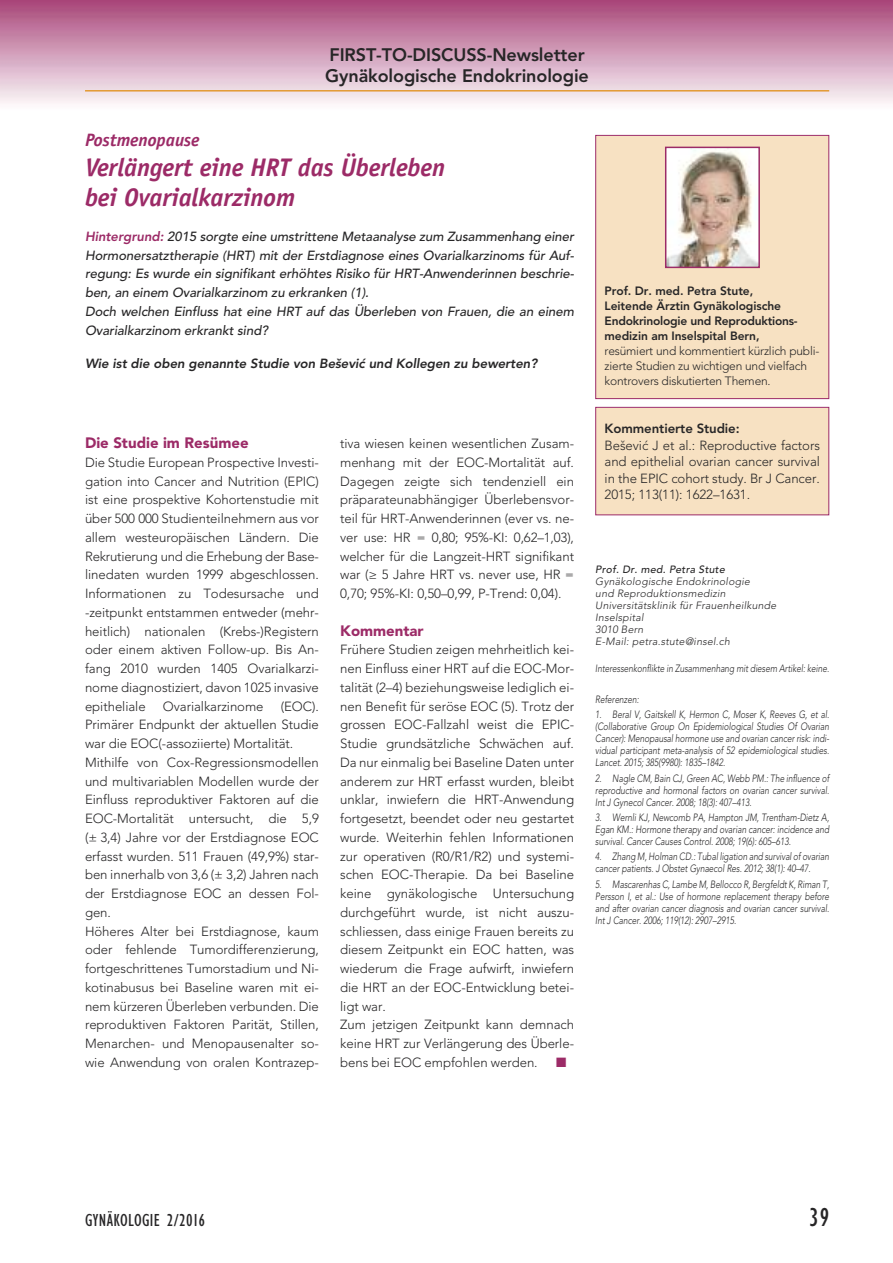
<style>
.page{position:relative;width:893px;height:1263px;background:#fff}
.page>*{position:absolute;margin:0;border:0;box-sizing:border-box;transform-origin:0 0}
.t1{font:condensed 27px "Gill Sans";color:#272627}
.t2{font:italic 700 25.5px/30px "Officina Sans";letter-spacing:-.005em;color:#9c2b67}
.t3{font:800 18px/21px "Avenir";letter-spacing:-.005em;color:#272627}
.t4{font:condensed 18px "Gill Sans";letter-spacing:.02em;color:#272627}
.t5{font:italic 700 18px "Officina Sans";letter-spacing:-.005em;color:#9c2b67}
.t6{font:900 15px "Avenir";color:#9c2b67}
.t7{font:13.5px "Zapf Dingbats";color:#9c2b67}
.t8{font:300 13.2px/18.8px "Avenir";letter-spacing:-.005em;color:#272627;text-align:justify}
.t9{font:italic 500 13.2px/18.8px "Avenir";letter-spacing:-.005em;color:#272627}
.t10{font:italic 800 13.2px "Avenir";letter-spacing:-.005em;color:#272627}
.t11{font:800 13.2px "Avenir";letter-spacing:-.005em;color:#272627}
.t12{font:800 12px/15px "Avenir";letter-spacing:-.005em;color:#272627}
.t13{font:300 12px/15px "Avenir";letter-spacing:-.015em;color:#272627}
.t14{font:italic 300 10.5px/12px "Avenir";letter-spacing:-.005em;color:#272627;text-align:justify;scale:.8 1}
.t15{font:italic 300 10.5px/12px "Avenir";letter-spacing:.02em;color:#272627}
.t16{font:italic 500 10.5px "Avenir";letter-spacing:.02em;color:#272627}
.s1{font-weight:800;color:#9c2b67}
</style>
<div class="page">
<img style="left:0;top:0;width:893px;height:103px">
<hr style="left:85px;top:90px;width:744px;height:2px;background:#e39a33">
<div style="left:596px;top:136px;width:232px;height:262px;background:#f7e1c2"></div>
<div style="left:595px;top:135px;width:234px;height:264px;border:1px solid #9c2b67"></div>
<img style="left:668px;top:150px;width:89px;height:115px">
<div style="left:665px;top:147px;width:95px;height:121px;border:2px solid #9c2b67"></div>
<div style="left:596px;top:408px;width:232px;height:106px;background:#f7e1c2"></div>
<div style="left:595px;top:407px;width:234px;height:108px;border:1px solid #9c2b67"></div>
<h3 class="t3" style="left:325px;top:43px;width:265px">FIRST-TO-DISCUSS-Newsletter<br>Gynäkologische Endokrinologie</h3>
<h3 class="t5" style="left:85px;top:133px;width:116px">Postmenopause</h3>
<h2 class="t2" style="left:85px;top:154px;width:362px">Verlängert eine HRT das Überleben bei Ovarialkarzinom</h2>
<p class="t9" style="left:85px;top:227px;width:490px"><span class="s1">Hintergrund:</span> 2015 sorgte eine umstrittene Metaanalyse zum Zusammenhang einer Hormonersatztherapie (HRT) mit der Erstdiagnose eines Ovarialkarzinoms für Auf&shy;regung: Es wurde ein signifikant erhöhtes Risiko für HRT-Anwenderinnen beschrie&shy;ben, an einem Ovarialkarzinom zu erkranken (1).<br>Doch welchen Einfluss hat eine HRT auf das Überleben von Frauen, die an einem Ovarialkarzinom erkrankt sind?</p>
<p class="t10" style="left:85px;top:356px;width:454px">Wie ist die oben genannte Studie von Bešević und Kollegen zu bewerten?</p>
<p class="t6" style="left:85px;top:430px;width:165px">Die Studie im Resümee</p>
<p class="t8" style="left:85px;top:453px;width:235px">Die Studie European Prospective Investi&shy;gation into Cancer and Nutrition (EPIC) ist eine prospektive Kohortenstudie mit über 500 000 Studienteilnehmern aus vor allem westeuropäischen Ländern. Die Rekrutierung und die Erhebung der Base&shy;linedaten wurden 1999 abgeschlossen.<br>Informationen zu Todesursache und -zeitpunkt entstammen entweder (mehr&shy;heitlich) nationalen (Krebs-)Registern oder einem aktiven Follow-up. Bis An&shy;fang 2010 wurden 1405 Ovarialkarzi&shy;nome diagnostiziert, davon 1025 invasive epitheliale</p>
<p class="t8" style="left:163px;top:697px;width:102px">Ovarialkarzinome</p>
<p class="t8" style="left:85px;top:697px;width:235px;text-align:left;text-indent:196px">(EOC).<br>Primärer Endpunkt der aktuellen Studie war die EOC(-assoziierte) Mortalität.<br>Mithilfe von Cox-Regressionsmodellen und multivariablen Modellen wurde der Einfluss reproduktiver Faktoren auf die EOC-Mortalität untersucht, die 5,9 (± 3,4) Jahre vor der Erstdiagnose EOC erfasst wurden. 511 Frauen (49,9%) star&shy;ben innerhalb von 3,6 (± 3,2) Jahren nach der Erstdiagnose EOC an dessen Fol&shy;gen.<br>Höheres Alter bei Erstdiagnose, kaum oder fehlende Tumordifferenzierung, fortgeschrittenes Tumorstadium und Ni&shy;kotinabusus bei Baseline waren mit ei&shy;nem kürzeren Überleben verbunden. Die reproduktiven Faktoren Parität, Stillen, Menarchen- und Menopausenalter so&shy;wie Anwendung von oralen Kontrazep-</p>
<p class="t8" style="left:340px;top:434px;width:235px">tiva wiesen keinen wesentlichen Zusam&shy;menhang mit der EOC-Mortalität auf.<br>Dagegen zeigte sich tendenziell ein präparateunabhängiger Überlebensvor&shy;teil für HRT-Anwenderinnen (ever vs. ne&shy;ver use: HR = 0,80; 95%-KI: 0,62–1,03), welcher für die Langzeit-HRT signifikant war (≥ 5 Jahre HRT vs. never use, HR = 0,70; 95%-KI: 0,50–0,99, P-Trend: 0,04).</p>
<p class="t6" style="left:340px;top:617px;width:85px">Kommentar</p>
<p class="t8" style="left:340px;top:640px;width:235px;text-align:left">Frühere Studien zeigen mehrheitlich kei&shy;nen Einfluss einer HRT auf die EOC-Mor&shy;talität (2–4) beziehungsweise lediglich ei&shy;nen Benefit für seröse EOC (5). Trotz der grossen EOC-Fallzahl weist die EPIC-Studie grundsätzliche Schwächen auf.<br>Da nur einmalig bei Baseline Daten unter anderem zur HRT erfasst wurden, bleibt unklar, inwiefern die HRT-Anwendung fortgesetzt, beendet oder neu gestartet wurde. Weiterhin fehlen Informationen zur operativen (R0/R1/R2) und systemi&shy;schen EOC-Therapie. Da bei Baseline keine gynäkologische Untersuchung durchgeführt wurde, ist nicht auszu&shy;schliessen, dass einige Frauen bereits zu diesem Zeitpunkt ein EOC hatten, was wiederum die Frage aufwirft, inwiefern die HRT an der EOC-Entwicklung betei&shy;ligt war.<br>Zum jetzigen Zeitpunkt kann demnach keine HRT zur Verlängerung des Überle&shy;bens bei EOC empfohlen werden.</p>
<p class="t7" style="left:556px;top:1054px;width:12px">■</p>
<p class="t12" style="left:605px;top:283px;width:195px">Prof. Dr. med. Petra Stute,<br>Leitende Ärztin Gynäkologische<br>Endokrinologie und Reproduktions&shy;medizin am Inselspital Bern,</p>
<p class="t13" style="left:605px;top:344px;width:216px">resümiert und kommentiert kürzlich publi&shy;zierte Studien zu wichtigen und vielfach kontrovers diskutierten Themen.</p>
<p class="t11" style="left:605px;top:417px;width:137px">Kommentierte Studie:</p>
<p class="t8" style="left:605px;top:437px;width:217px;line-height:16.5px">Bešević J et al.: Reproductive factors and epithelial ovarian cancer survival in the EPIC cohort study. Br J Cancer.<br>2015; 113(11): 1622–1631.</p>
<p class="t16" style="left:595px;top:563px;width:131px">Prof. Dr. med. Petra Stute</p>
<p class="t15" style="left:595px;top:575px;width:183px">Gynäkologische Endokrinologie<br>und Reproduktionsmedizin<br>Universitätsklinik für Frauenheilkunde<br>Inselspital<br>3010 Bern<br>E-Mail: petra.stute@insel.ch</p>
<p class="t14" style="left:595px;top:662px;width:294px">Interessenkonflikte in Zusammenhang mit diesem Artikel: keine.</p>
<p class="t14" style="left:595px;top:693px;width:56px">Referenzen:</p>
<p class="t14" style="left:595px;top:709px;width:294px">1. Beral V, Gaitskell K, Hermon C, Moser K, Reeves G, et al. (Collaborative Group On Epidemiological Studies Of Ovarian Cancer): Menopausal hormone use and ovarian cancer risk: indi&shy;vidual participant meta-analysis of 52 epidemiological studies.<br>Lancet. 2015; 385(9980): 1835–1842.</p>
<p class="t14" style="left:595px;top:772px;width:294px">2. Nagle CM, Bain CJ, Green AC, Webb PM.: The influence of reproductive and hormonal factors on ovarian cancer survival.<br>Int J Gynecol Cancer. 2008; 18(3): 407–413.</p>
<p class="t14" style="left:595px;top:811px;width:294px">3. Wernli KJ, Newcomb PA, Hampton JM, Trentham-Dietz A, Egan KM.: Hormone therapy and ovarian cancer: incidence and survival. Cancer Causes Control. 2008; 19(6): 605–613.</p>
<p class="t14" style="left:595px;top:851px;width:294px">4. Zhang M, Holman CD.: Tubal ligation and survival of ovarian cancer patients. J Obstet Gynaecol Res. 2012; 38(1): 40–47.</p>
<p class="t14" style="left:595px;top:878px;width:294px">5. Mascarenhas C, Lambe M, Bellocco R, Bergfeldt K, Riman T, Persson I, et al.: Use of hormone replacement therapy before and after ovarian cancer diagnosis and ovarian cancer survival.<br>Int J Cancer. 2006; 119(12): 2907–2915.</p>
<h3 class="t4" style="left:85px;top:1213px;width:122px">GYNÄKOLOGIE 2/2016</h3>
<h1 class="t1" style="left:809px;top:1207px;width:22px">39</h1>
</div>
